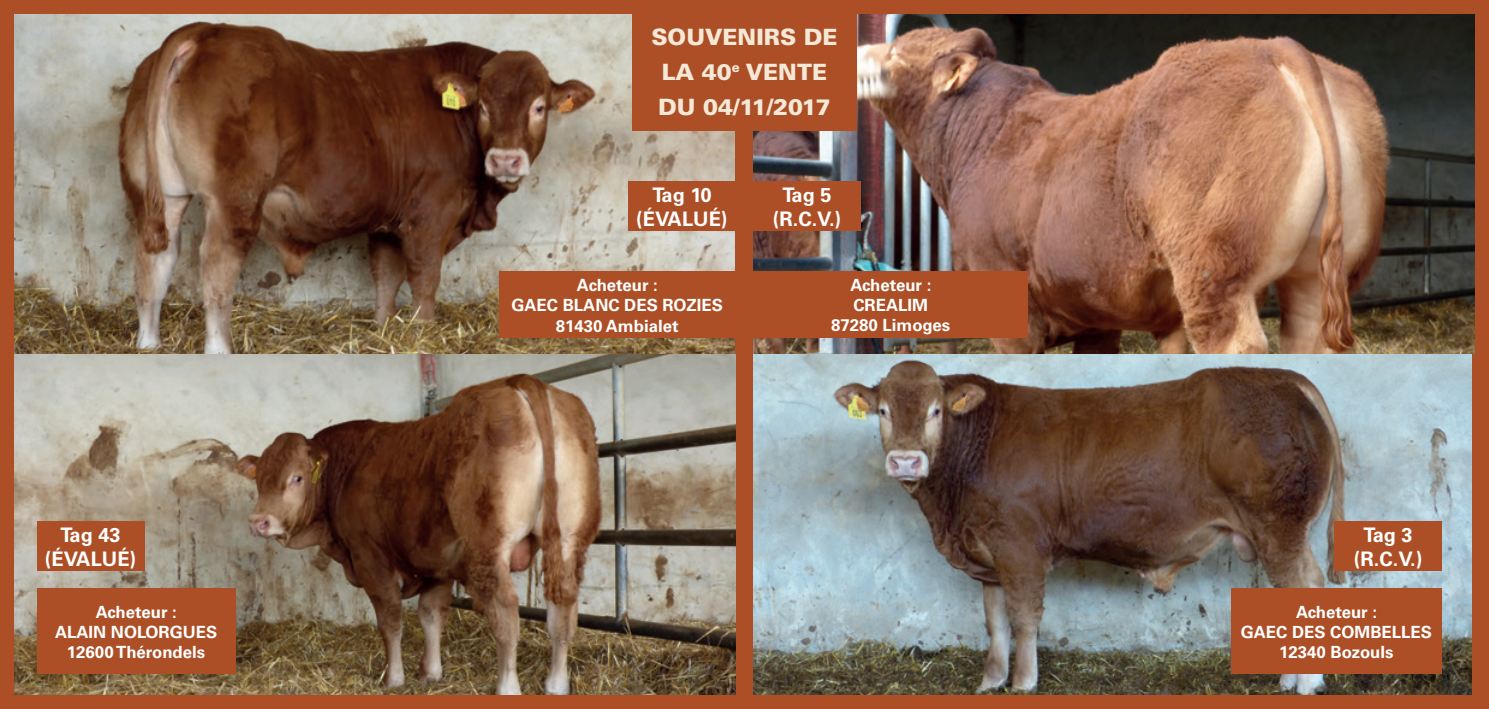
<style>
.page{position:relative;width:1489px;height:709px;background:#fff}
.page>*{position:absolute;margin:0;border:0;box-sizing:border-box;transform-origin:0 0}
.t1{font:900 22.5px/35px "Univers";color:#f4e9d7;text-align:center}
.t2{font:700 20px/24px "Univers";color:#fff;text-align:center}
.t3{font:700 16.75px/20.2px "Univers";color:#fff;text-align:center}
</style>
<div class="page">
<div style="left:0;top:0;width:1488px;height:709px;background:#ac4f26"></div>
<img style="left:14px;top:14px;width:721px;height:680px">
<img style="left:753px;top:14px;width:721px;height:340px">
<img style="left:753px;top:354px;width:718px;height:340px">
<div style="left:628px;top:181px;width:107px;height:49px;background:#ac4f26"></div>
<div style="left:37px;top:521px;width:107px;height:49px;background:#ac4f26"></div>
<div style="left:1334px;top:521px;width:107px;height:49px;background:#ac4f26"></div>
<div style="left:753px;top:181px;width:107px;height:49px;background:#ac4f26"></div>
<div style="left:499px;top:271px;width:236px;height:66px;background:#ac4f26"></div>
<div style="left:37px;top:588px;width:198px;height:85px;background:#ac4f26"></div>
<div style="left:1230px;top:588px;width:211px;height:85px;background:#ac4f26"></div>
<div style="left:753px;top:271px;width:275px;height:66px;background:#ac4f26"></div>
<div style="left:632px;top:14px;width:224px;height:116px;background:#ac4f26"></div>
<h1 class="t1" style="left:651px;top:19px;width:188px">SOUVENIRS DE<br>LA 40<sup>e</sup> VENTE<br>DU 04/11/2017</h1>
<p class="t2" style="left:636px;top:183px;width:93px">Tag 10 (ÉVALUÉ)</p>
<p class="t3" style="left:511px;top:275px;width:213px">Acheteur :<br>GAEC BLANC DES ROZIES<br>81430 Ambialet</p>
<p class="t2" style="left:772px;top:183px;width:70px">Tag 5 (R.C.V.)</p>
<p class="t3" style="left:831px;top:275px;width:121px">Acheteur :<br>CREALIM<br>87280 Limoges</p>
<p class="t2" style="left:45px;top:523px;width:93px">Tag 43 (ÉVALUÉ)</p>
<p class="t2" style="left:1353px;top:523px;width:70px">Tag 3 (R.C.V.)</p>
<p class="t3" style="left:55px;top:601px;width:164px">Acheteur :<br>ALAIN NOLORGUES<br>12600 Thérondels</p>
<p class="t3" style="left:1240px;top:601px;width:193px">Acheteur :<br>GAEC DES COMBELLES<br>12340 Bozouls</p>
</div>
